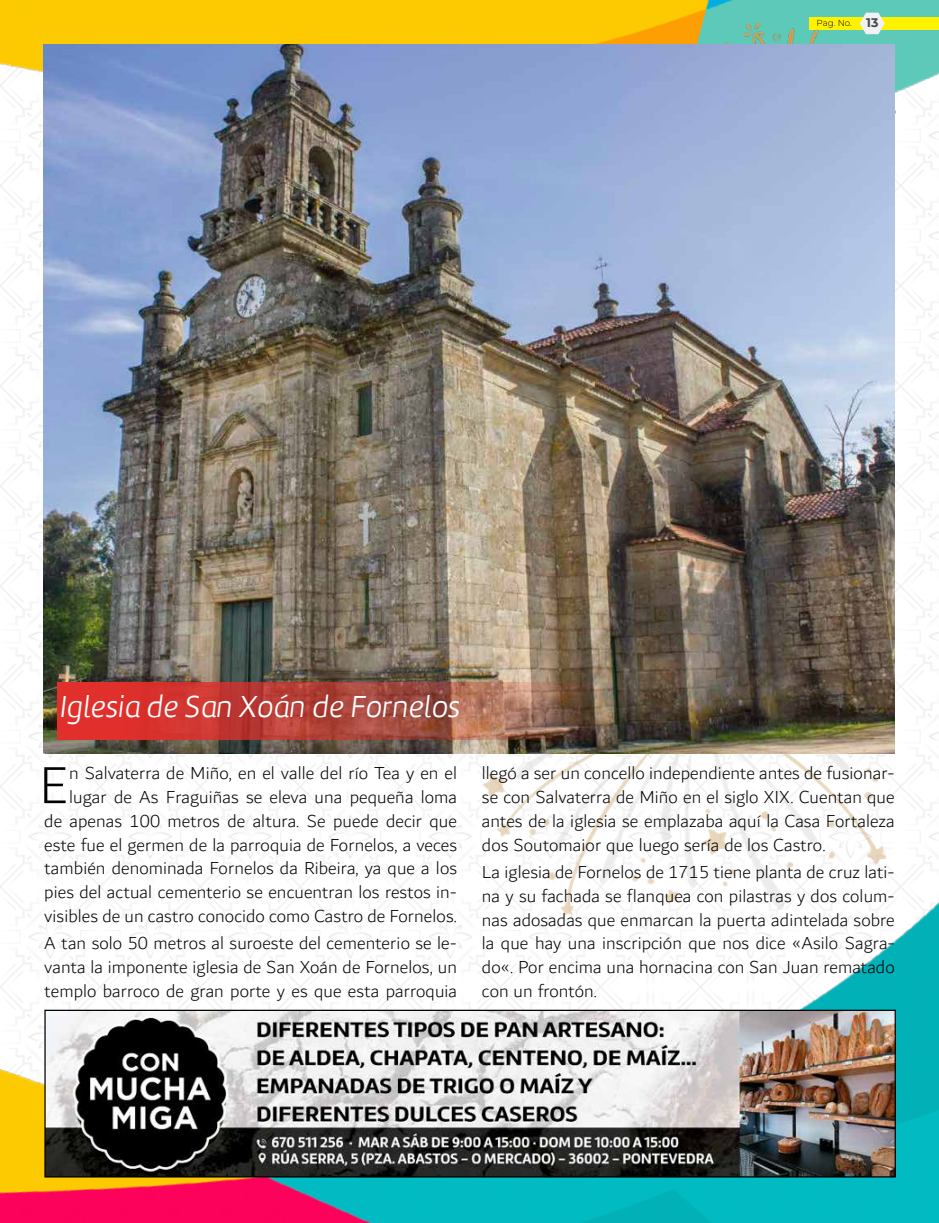
<style>
.page{position:relative;width:939px;height:1223px;background:#fff}
.page>*{position:absolute;margin:0;border:0;box-sizing:border-box;transform-origin:0 0}
.t1{font:300 55.38px "Dubai";color:#000}
.t2{font:italic 31.25px "Amelia Basic Light";color:#fff}
.t3{font:300 18.75px/23.8px "Dubai";letter-spacing:.005em;color:#000;text-align:justify}
.t4{font:300 8.75px "Montserrat";color:#000}
.s1{font-weight:700;font-size:12.5px;color:#44484e}
</style>
<div class="page">
<img style="left:0;top:0;width:939px;height:221px">
<div style="left:809px;top:18px;width:130px;height:12px;background:#fff200"></div>
<svg style="left:860px;top:13px;width:25px;height:11px"></svg>
<img style="left:0;top:711px;width:939px;height:511px">
<img style="left:481px;top:753px;width:405px;height:161px">
<img style="left:667px;top:24px;width:228px;height:203px">
<img style="left:44px;top:44px;width:850px;height:709px">
<img style="left:57px;top:682px;width:685px;height:57px">
<img style="left:46px;top:1011px;width:848px;height:164px">
<div style="left:44px;top:1009px;width:852px;height:168px;border:1px solid #000"></div>
<p class="t4" style="left:817px;top:17px;width:63px">Pag. No. <span class="s1">13</span></p>
<h2 class="t2" style="left:60px;top:689px;width:402px">Iglesia de San Xoán de Fornelos</h2>
<p class="t3" style="left:44px;top:762px;width:414px;text-align:right">n Salvaterra de Miño, en el valle del río Tea y en el lugar de As Fraguiñas se eleva una pequeña loma<br>de apenas 100 metros de altura. Se puede decir que este fue el germen de la parroquia de Fornelos, a veces también denominada Fornelos da Ribeira, ya que a los pies del actual cementerio se encuentran los restos in&shy;visibles de un castro conocido como Castro de Fornelos.</p>
<p class="t3" style="left:44px;top:931px;width:414px">A tan solo 50 metros al suroeste del cementerio se le&shy;vanta la imponente iglesia de San Xoán de Fornelos, un templo barroco de gran porte y es que esta parroquia</p>
<h1 class="t1" style="left:39px;top:742px;width:31px">E</h1>
<p class="t3" style="left:482px;top:762px;width:414px">llegó a ser un concello independiente antes de fusionar&shy;se con Salvaterra de Miño en el siglo XIX. Cuentan que antes de la iglesia se emplazaba aquí la Casa Fortaleza dos Soutomaior que luego sería de los Castro.</p>
<p class="t3" style="left:482px;top:860px;width:414px">La iglesia de Fornelos de 1715 tiene planta de cruz lati&shy;na y su fachada se flanquea con pilastras y dos colum&shy;nas adosadas que enmarcan la puerta adintelada sobre la que hay una inscripción que nos dice «Asilo Sagra&shy;do«. Por encima una hornacina con San Juan rematado con un frontón.</p>
</div>
